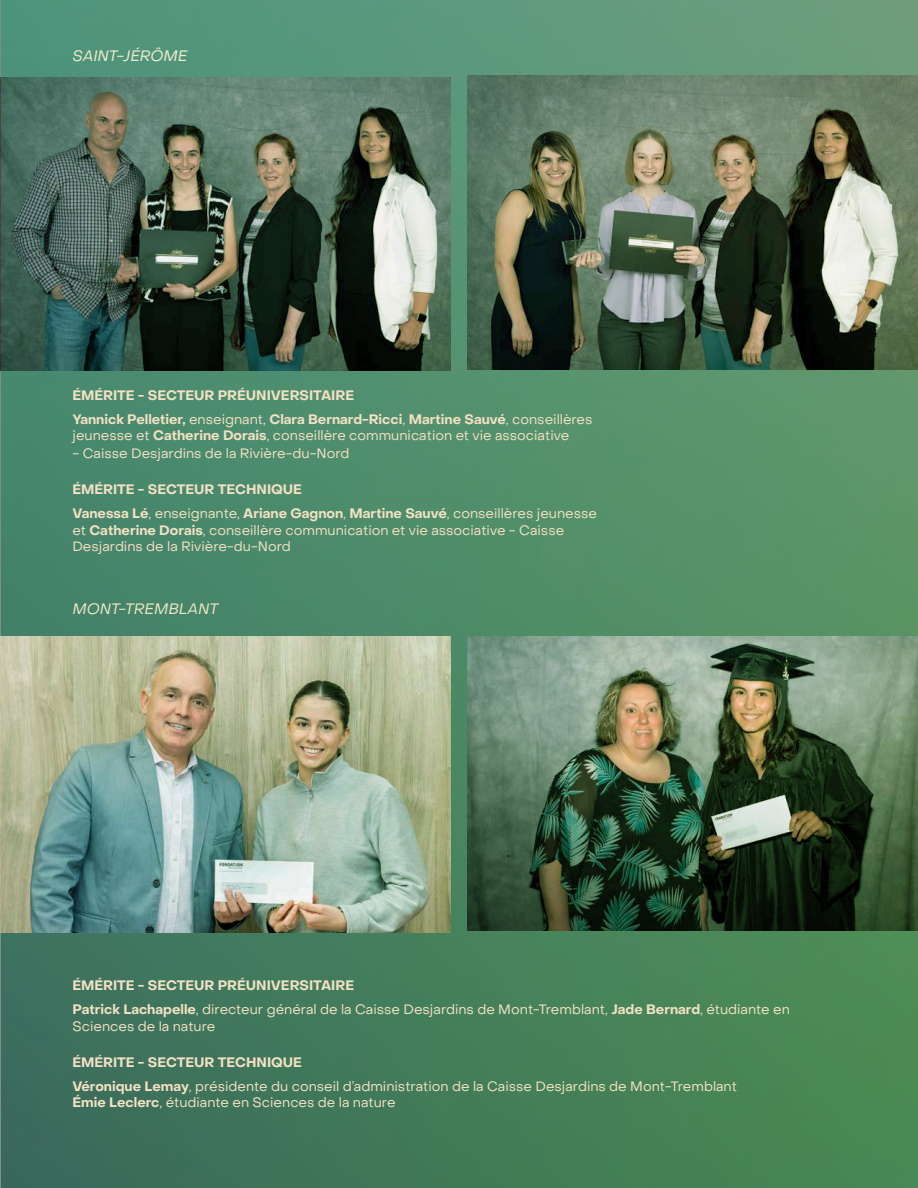
<style>
.page{position:relative;width:918px;height:1188px;background:#fff}
.page>*{position:absolute;margin:0;border:0;box-sizing:border-box;transform-origin:0 0}
.t1{font:italic 15px "Object Sans";color:#f2e1c2}
.t2{font:13.5px/16.5px "Object Sans";color:#f2e1c2}
.t3{font:700 13.5px "Object Sans";color:#f2e1c2}
.s1{font-weight:400}
.s2{font-weight:700}
</style>
<div class="page">
<img style="left:1px;top:0;width:917px;height:1188px">
<p class="t1" style="left:72px;top:46px;width:116px">SAINT-JÉRÔME</p>
<p class="t3" style="left:72px;top:387px;width:283px">ÉMÉRITE - SECTEUR PRÉUNIVERSITAIRE</p>
<p class="t3" style="left:72px;top:411px;width:522px">Yannick Pelletier, <span class="s1">enseignant,</span> Clara Bernard-Ricci<span class="s1">,</span> Martine Sauvé<span class="s1">, conseillères</span></p>
<p class="t2" style="left:72px;top:427px;width:498px">jeunesse et <span class="s2">Catherine Dorais</span>, conseillère communication et vie associative</p>
<p class="t2" style="left:72px;top:445px;width:279px">- Caisse Desjardins de la Rivière-du-Nord</p>
<p class="t3" style="left:72px;top:481px;width:231px">ÉMÉRITE - SECTEUR TECHNIQUE</p>
<p class="t2" style="left:72px;top:505px;width:526px"><span class="s2">Vanessa Lé</span>, enseignante, <span class="s2">Ariane Gagnon</span>, <span class="s2">Martine Sauvé</span>, conseillères jeunesse</p>
<p class="t2" style="left:72px;top:522px;width:493px">et <span class="s2">Catherine Dorais</span>, conseillère communication et vie associative - Caisse</p>
<p class="t2" style="left:72px;top:538px;width:220px">Desjardins de la Rivière-du-Nord</p>
<p class="t1" style="left:72px;top:599px;width:147px">MONT-TREMBLANT</p>
<p class="t3" style="left:72px;top:977px;width:283px">ÉMÉRITE - SECTEUR PRÉUNIVERSITAIRE</p>
<p class="t2" style="left:72px;top:1001px;width:719px"><span class="s2">Patrick Lachapelle</span>, directeur général de la Caisse Desjardins de Mont-Tremblant, <span class="s2">Jade Bernard</span>, étudiante en</p>
<p class="t2" style="left:72px;top:1018px;width:144px">Sciences de la nature</p>
<p class="t3" style="left:72px;top:1054px;width:231px">ÉMÉRITE - SECTEUR TECHNIQUE</p>
<p class="t2" style="left:72px;top:1078px;width:666px"><span class="s2">Véronique Lemay</span>, présidente du conseil d’administration de la Caisse Desjardins de Mont-Tremblant<br><span class="s2">Émie Leclerc</span>, étudiante en Sciences de la nature</p>
</div>
